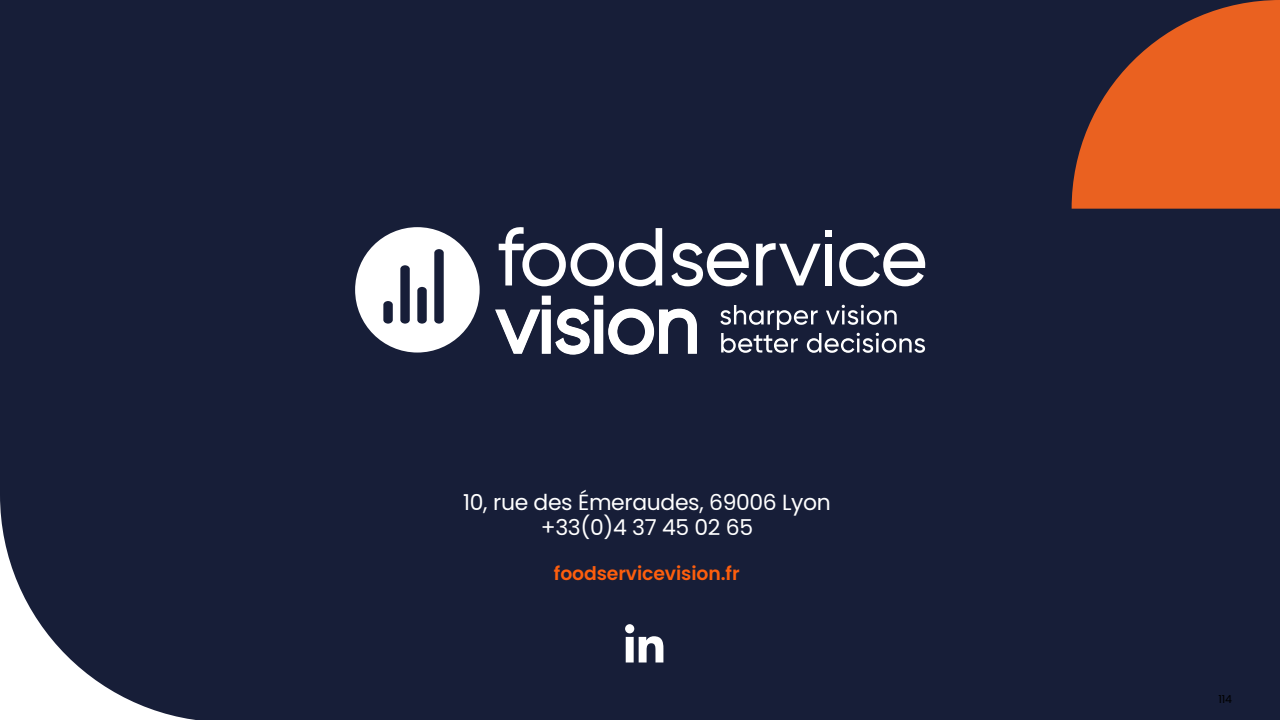
<style>
.page{position:relative;width:1280px;height:720px;background:#171e38}
.page>*{position:absolute;margin:0;border:0;box-sizing:border-box;transform-origin:0 0}
.t1{font:21.9px/25.2px "Poppins";letter-spacing:-.015em;color:#fff;text-align:center}
.t2{font:600 18.8px "Poppins";letter-spacing:-.005em;color:#fd5e0d}
.t3{font:11px "Poppins";color:#000}
</style>
<div class="page">
<svg style="left:720px;top:305px;width:205px;height:48px"></svg>
<svg style="left:499px;top:227px;width:163px;height:59px"></svg>
<svg style="left:671px;top:243px;width:78px;height:43px"></svg>
<svg style="left:756px;top:243px;width:65px;height:42px"></svg>
<div style="left:825px;top:244px;width:7px;height:41px;background:#fff"></div>
<svg style="left:839px;top:243px;width:86px;height:43px"></svg>
<svg style="left:495px;top:309px;width:47px;height:45px"></svg>
<div style="left:542px;top:310px;width:9px;height:44px;border:2px solid #fff"></div>
<div style="left:543px;top:311px;width:7px;height:42px;background:#fff"></div>
<div style="left:542px;top:310px;width:8px;height:43px;border:2px solid #fff"></div>
<svg style="left:555px;top:308px;width:35px;height:47px"></svg>
<div style="left:594px;top:310px;width:9px;height:44px;border:2px solid #fff"></div>
<div style="left:595px;top:311px;width:7px;height:42px;background:#fff"></div>
<div style="left:595px;top:310px;width:8px;height:43px;border:2px solid #fff"></div>
<svg style="left:608px;top:308px;width:89px;height:47px"></svg>
<svg style="left:355px;top:227px;width:125px;height:126px"></svg>
<div style="left:825px;top:230px;width:7px;height:6px;background:#fff"></div>
<div style="left:594px;top:296px;width:9px;height:9px;border:2px solid #fff"></div>
<div style="left:595px;top:297px;width:7px;height:6px;background:#fff"></div>
<div style="left:595px;top:296px;width:8px;height:8px;border:2px solid #fff"></div>
<div style="left:542px;top:296px;width:9px;height:9px;border:2px solid #fff"></div>
<div style="left:543px;top:297px;width:7px;height:6px;background:#fff"></div>
<div style="left:542px;top:296px;width:8px;height:8px;border:2px solid #fff"></div>
<svg style="left:0;top:500px;width:195px;height:220px"></svg>
<svg style="left:1072px;top:0;width:208px;height:209px;fill:#ea6120"></svg>
<svg style="left:625px;top:624px;width:38px;height:38px"></svg>
<p class="t1" style="left:463px;top:490px;width:369px">10, rue des Émeraudes, 69006 Lyon +33(0)4 37 45 02 65</p>
<p class="t2" style="left:554px;top:563px;width:187px">foodservicevision.fr</p>
<p class="t3" style="left:1219px;top:693px;width:15px">114</p>
</div>
